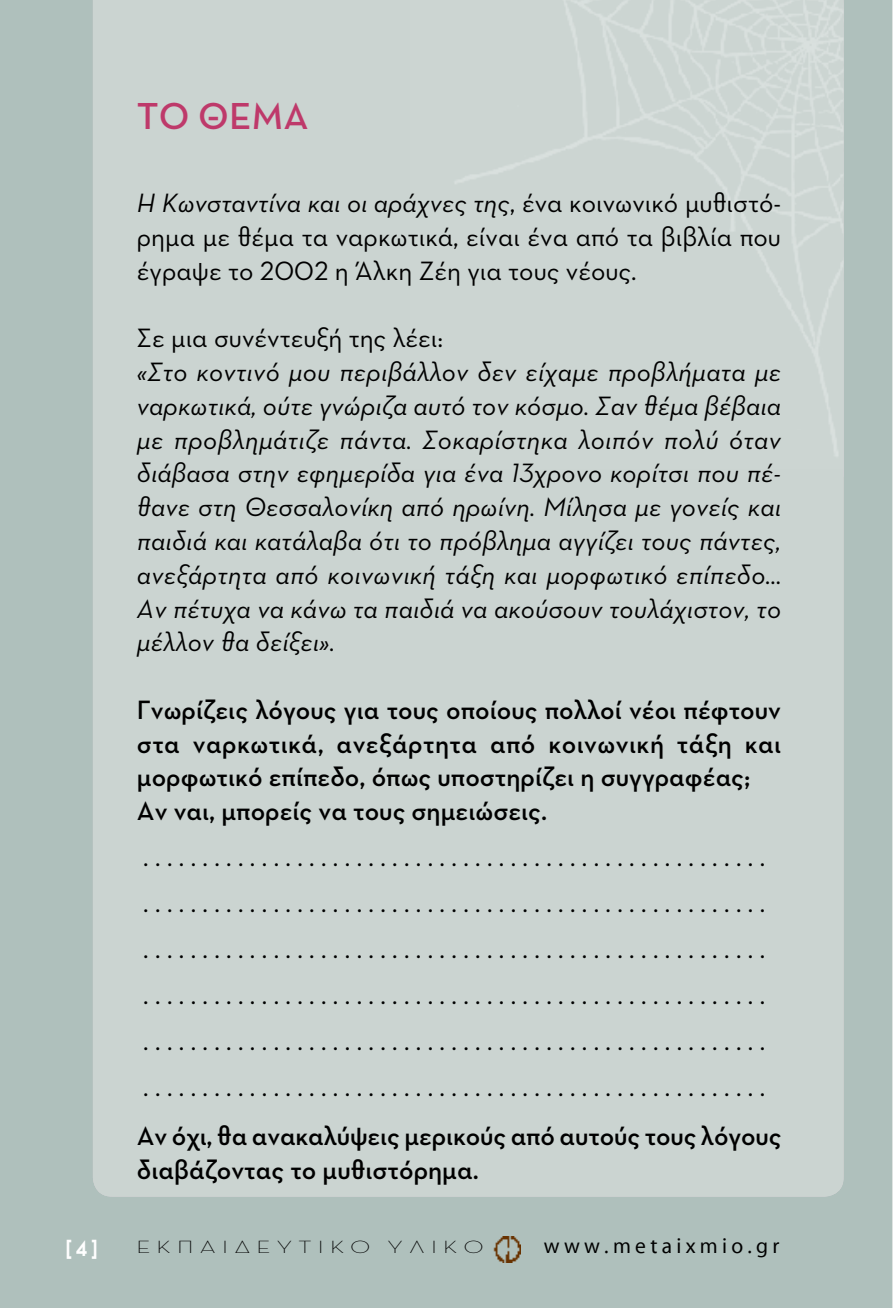
<style>
.page{position:relative;width:893px;height:1308px;background:#fff}
.page>*{position:absolute;margin:0;border:0;box-sizing:border-box;transform-origin:0 0}
.t1{font:38.25px "Neutraface Text Demi Alt";color:#be396a}
.t2{font:27px/45.9px "Neutraface Text Book Alt";color:#000}
.t3{font:italic 27px/33.8px "Neutraface Text";letter-spacing:.005em;color:#000;text-align:justify}
.t4{font:27px/33.8px "Neutraface Text Demi Alt";color:#000}
.t5{font:27px "Neutraface Text Book Italic Alt";color:#000}
.t6{font:700 22.5px "Neutraface Text";color:#fff;scale:.8 1}
.t7{font:21.6px "Myriad Greek";letter-spacing:.2em;color:#000}
.t8{font:300 18px "Neutraface Display";letter-spacing:.25em;color:#000;scale:1.39 1}
.s1{font-family:"Neutraface Text Book Alt"}
</style>
<div class="page">
<hr style="left:890px;top:0;width:3px;height:1307px;background:#dee3e1">
<div style="left:0;top:0;width:892px;height:1307px;background:#afc0bc"></div>
<div style="left:93px;top:0;width:750px;height:1196px;background:#cbd4d1"></div>
<div style="left:409px;top:0;width:434px;height:470px;background:#ccd5d2"></div>
<img style="left:493px;top:1236px;width:28px;height:26px">
<h1 class="t1" style="left:137px;top:86px;width:173px">TO ΘΕΜΑ</h1>
<p class="t5" style="left:137px;top:183px;width:646px">Η Κωνσταντίνα και οι αράχνες της<span class="s1">, ένα κοινωνικό μυθιστό-</span></p>
<p class="t2" style="left:137px;top:218px;width:646px;line-height:33.8px">ρημα με θέμα τα ναρκωτικά, είναι ένα από τα βιβλία που έγραψε το 2002 η Άλκη Ζέη για τους νέους.</p>
<p class="t2" style="left:137px;top:313px;width:308px">Σε μια συνέντευξή της λέει:</p>
<p class="t3" style="left:137px;top:353px;width:646px">«Στο κοντινό μου περιβάλλον δεν είχαμε προβλήματα με ναρκωτικά, ούτε γνώριζα αυτό τον κόσμο. Σαν θέμα βέβαια με προβλημάτιζε πάντα. Σοκαρίστηκα λοιπόν πολύ όταν διάβασα στην εφημερίδα για ένα 13χρονο κορίτσι που πέ&shy;θανε στη Θεσσαλονίκη από ηρωίνη. Μίλησα με γονείς και παιδιά και κατάλαβα ότι το πρόβλημα αγγίζει τους πάντες, ανεξάρτητα από κοινωνική τάξη και μορφωτικό επίπεδο… Αν πέτυχα να κάνω τα παιδιά να ακούσουν τουλάχιστον, το μέλλον θα δείξει».</p>
<p class="t4" style="left:137px;top:690px;width:646px">Γνωρίζεις λόγους για τους οποίους πολλοί νέοι πέφτουν στα ναρκωτικά, ανεξάρτητα από κοινωνική τάξη και μορφωτικό επίπεδο, όπως υποστηρίζει η συγγραφέας; Αν ναι, μπορείς να τους σημειώσεις.</p>
<p class="t2" style="left:143px;top:832px;width:623px;text-align:justify">. . . . . . . . . . . . . . . . . . . . . . . . . . . . . . . . . . . . . . . . . . . . . . . . . . . . . . . . . . . . . . . . . . . . . . . . . . . . . . . . . . . . . . . . . . . . . . . . . . . . . . . . . . . . . . . . . . . . . . . . . . . . . . . . . . . . . . . . . . . . . . . . . . . . . . . . . . . . . . . . . . . . . . . . . . . . . . . . . . . . . . . . . . . . . . . . . . . . . . . . . . . . . . . . . . . . . . . . . . . . . . . . . . . . . . . . . . . . . . . . . . . . . . . . . . . . . . . . . . . . . . . . . . . . . . . . . . . . . . . . . . . . . . . . . . . . . . . . . . . . . . . . . . . . . . . . . . . . . .</p>
<p class="t4" style="left:137px;top:1117px;width:646px">Αν όχι, θα ανακαλύψεις μερικούς από αυτούς τους λόγους διαβάζοντας το μυθιστόρημα.</p>
<p class="t6" style="left:66px;top:1230px;width:41px">[ 4 ]</p>
<p class="t8" style="left:136px;top:1235px;width:251px">ΕΚΠΑΙΔΕΥΤΙΚO ΥΛΙΚO</p>
<p class="t7" style="left:544px;top:1235px;width:237px">www.metaixmio.gr</p>
</div>
